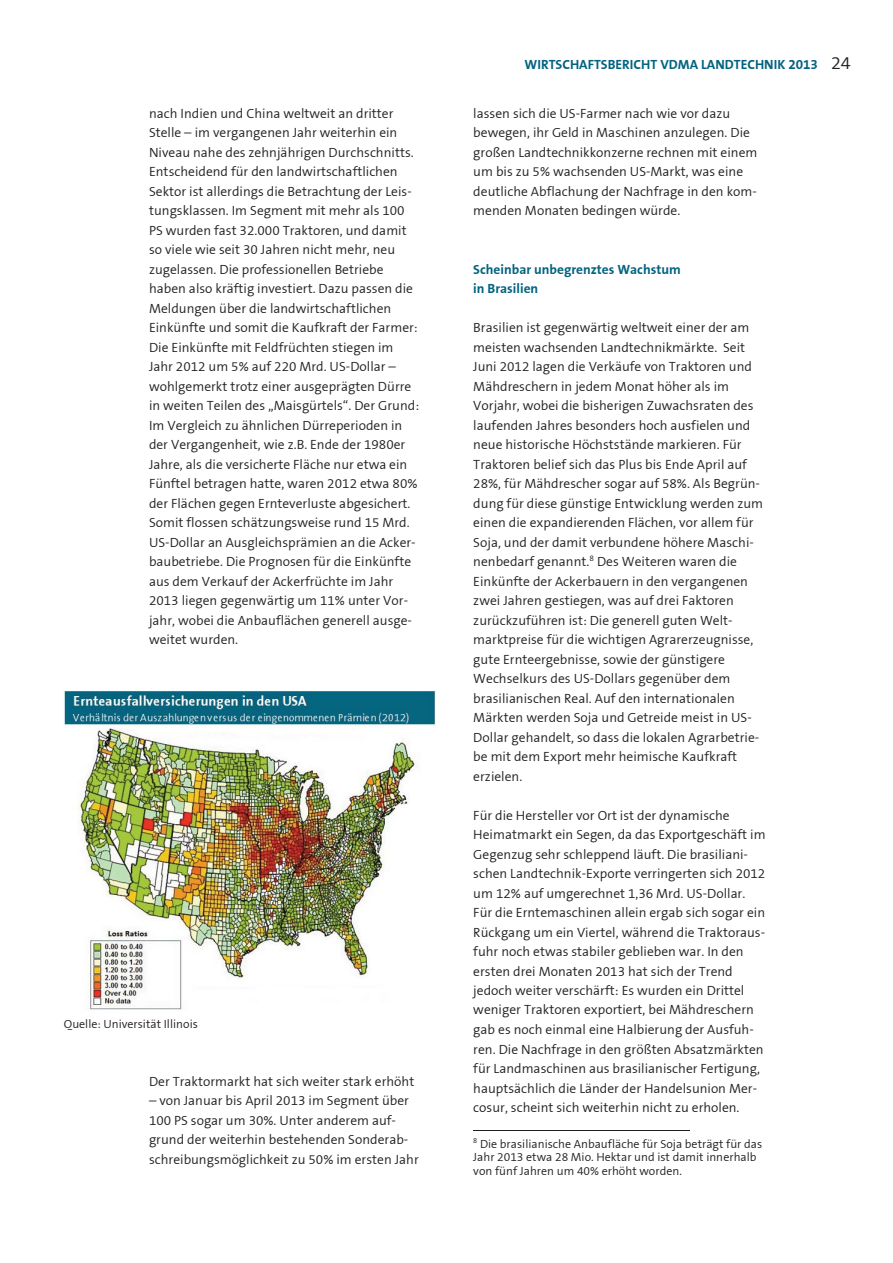
<style>
.page{position:relative;width:893px;height:1263px;background:#fff}
.page>*{position:absolute;margin:0;border:0;box-sizing:border-box;transform-origin:0 0}
.t1{font:300 13.5px/19.5px "The Sans B4 Semi Light B4";color:#231f20}
.t2{font:700 13.5px/19.5px "The Sans B7";color:#036380}
.t3{font:300 12px/13.4px "The Sans B4 Semi Light B4";color:#231f20}
.s1{font-family:"The Sans B4 Semi Light B4";font-weight:300;font-size:18px;color:#231f20}
</style>
<div class="page">
<hr style="left:473px;top:1130px;width:216px;height:1px;background:#231f20">
<img style="left:63px;top:690px;width:373px;height:320px">
<p class="t1" style="left:149px;top:105px;width:271px">nach Indien und China weltweit an dritter Stelle — im vergangenen Jahr weiterhin ein Niveau nahe des zehnjährigen Durchschnitts.<br>Entscheidend für den landwirtschaftlichen Sektor ist allerdings die Betrachtung der Leis&shy;tungsklassen. Im Segment mit mehr als 100<br>PS wurden fast 32.000 Traktoren, und damit so viele wie seit 30 Jahren nicht mehr, neu zugelassen. Die professionellen Betriebe haben also kräftig investiert. Dazu passen die Meldungen über die landwirtschaftlichen Einkünfte und somit die Kaufkraft der Farmer:<br>Die Einkünfte mit Feldfrüchten stiegen im Jahr 2012 um 5% auf 220 Mrd. US-Dollar — wohlgemerkt trotz einer ausgeprägten Dürre in weiten Teilen des „Maisgürtels“. Der Grund:<br>Im Vergleich zu ähnlichen Dürreperioden in der Vergangenheit, wie z.B. Ende der 1980er Jahre, als die versicherte Fläche nur etwa ein Fünftel betragen hatte, waren 2012 etwa 80% der Flächen gegen Ernteverluste abgesichert.<br>Somit flossen schätzungsweise rund 15 Mrd.<br>US-Dollar an Ausgleichsprämien an die Acker&shy;baubetriebe. Die Prognosen für die Einkünfte aus dem Verkauf der Ackerfrüchte im Jahr 2013 liegen gegenwärtig um 11% unter Vor&shy;jahr, wobei die Anbauflächen generell ausge&shy;weitet wurden.</p>
<p class="t3" style="left:64px;top:1019px;width:135px">Quelle: Universität Illinois</p>
<p class="t1" style="left:149px;top:1073px;width:267px">Der Traktormarkt hat sich weiter stark erhöht</p>
<p class="t1" style="left:149px;top:1092px;width:271px">— von Januar bis April 2013 im Segment über 100 PS sogar um 30%. Unter anderem auf&shy;grund der weiterhin bestehenden Sonderab&shy;schreibungsmöglichkeit zu 50% im ersten Jahr</p>
<p class="t2" style="left:524px;top:56px;width:328px">WIRTSCHAFTSBERICHT VDMA LANDTECHNIK 2013 <span class="s1">24</span></p>
<p class="t1" style="left:473px;top:105px;width:285px">lassen sich die US-Farmer nach wie vor dazu bewegen, ihr Geld in Maschinen anzulegen. Die großen Landtechnikkonzerne rechnen mit einem um bis zu 5% wachsenden US-Markt, was eine deutliche Abflachung der Nachfrage in den kom&shy;menden Monaten bedingen würde.</p>
<p class="t2" style="left:473px;top:261px;width:209px">Scheinbar unbegrenztes Wachstum in Brasilien</p>
<p class="t1" style="left:473px;top:319px;width:291px">Brasilien ist gegenwärtig weltweit einer der am meisten wachsenden Landtechnikmärkte. Seit Juni 2012 lagen die Verkäufe von Traktoren und Mähdreschern in jedem Monat höher als im Vorjahr, wobei die bisherigen Zuwachsraten des laufenden Jahres besonders hoch ausfielen und neue historische Höchststände markieren. Für Traktoren belief sich das Plus bis Ende April auf 28%, für Mähdrescher sogar auf 58%. Als Begrün&shy;dung für diese günstige Entwicklung werden zum einen die expandierenden Flächen, vor allem für Soja, und der damit verbundene höhere Maschi&shy;nenbedarf genannt.<sup>8</sup> Des Weiteren waren die Einkünfte der Ackerbauern in den vergangenen zwei Jahren gestiegen, was auf drei Faktoren zurückzuführen ist: Die generell guten Welt&shy;marktpreise für die wichtigen Agrarerzeugnisse, gute Ernteergebnisse, sowie der günstigere Wechselkurs des US-Dollars gegenüber dem brasilianischen Real. Auf den internationalen Märkten werden Soja und Getreide meist in US-Dollar gehandelt, so dass die lokalen Agrarbetrie&shy;be mit dem Export mehr heimische Kaufkraft erzielen.</p>
<p class="t1" style="left:473px;top:807px;width:294px">Für die Hersteller vor Ort ist der dynamische Heimatmarkt ein Segen, da das Exportgeschäft im Gegenzug sehr schleppend läuft. Die brasiliani&shy;schen Landtechnik-Exporte verringerten sich 2012 um 12% auf umgerechnet 1,36 Mrd. US-Dollar.<br>Für die Erntemaschinen allein ergab sich sogar ein Rückgang um ein Viertel, während die Traktoraus&shy;fuhr noch etwas stabiler geblieben war. In den ersten drei Monaten 2013 hat sich der Trend jedoch weiter verschärft: Es wurden ein Drittel weniger Traktoren exportiert, bei Mähdreschern gab es noch einmal eine Halbierung der Ausfuh&shy;ren. Die Nachfrage in den größten Absatzmärkten für Landmaschinen aus brasilianischer Fertigung, hauptsächlich die Länder der Handelsunion Mer&shy;cosur, scheint sich weiterhin nicht zu erholen.</p>
<p class="t3" style="left:473px;top:1138px;width:290px"><sup>8</sup> Die brasilianische Anbaufläche für Soja beträgt für das<br>Jahr 2013 etwa 28 Mio. Hektar und ist damit innerhalb von fünf Jahren um 40% erhöht worden.</p>
</div>
